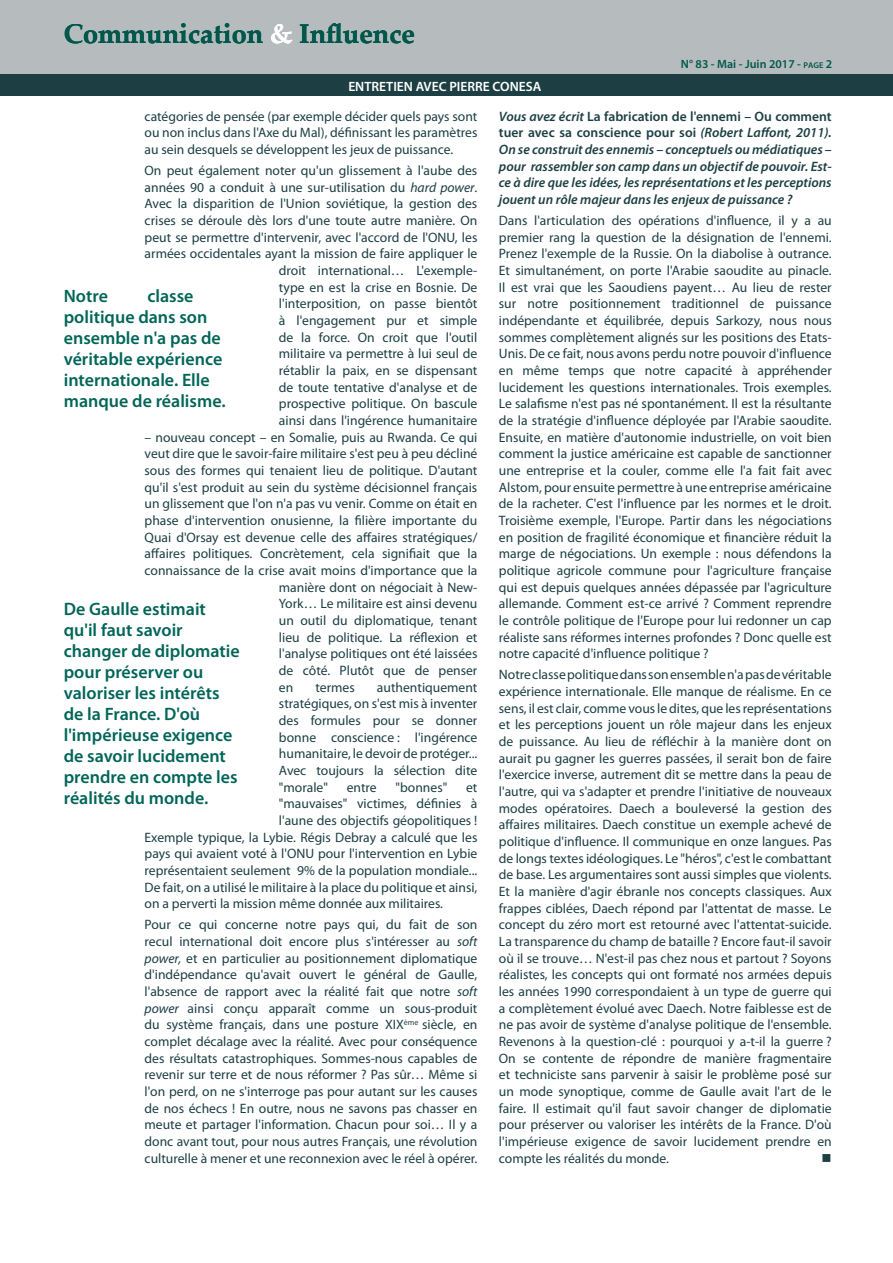
<style>
.page{position:relative;width:893px;height:1263px;background:#fff}
.page>*{position:absolute;margin:0;border:0;box-sizing:border-box;transform-origin:0 0}
.t1{font:700 27px "Palatino Linotype";color:#00584c}
.texte_exergue{font:600 18px/21px "Myriad Pro";color:#006558}
.Style_de_paragraphe{font:13.65px/16.6px "Myriad Pro";color:#1d3f44;text-align:justify}
.Style_de_paragraphe-2{font:italic 600 13.65px/16.6px "Myriad Pro";color:#1d3f44;text-align:justify}
.Style_de_paragraphe-3{font:13.65px "Wingdings";color:#1d3f44}
.t2{font:600 13.5px "Myriad Pro";color:#fff}
.t3{font:600 12px "Myriad Pro";color:#00584c}
.s1{color:#fff}
.s2{font-size:8.4px}
.s3{font-style:italic}
.s4{font-style:normal}
</style>
<div class="page">
<div style="left:0;top:0;width:893px;height:74px;background:#b6bcbe"></div>
<div style="left:0;top:75px;width:893px;height:21px;background:#1d3f44"></div>
<p class="t1" style="left:64px;top:14px;width:353px">Communication <span class="s1">&amp;</span> Influence</p>
<p class="t3" style="left:681px;top:56px;width:153px">N° 83 - Mai - Juin 2017 - <span class="s2">page</span> 2</p>
<p class="t2" style="left:348px;top:78px;width:195px">ENTRETIEN AVEC PIERRE CONESA</p>
<p class="Style_de_paragraphe" style="left:145px;top:108px;width:334px">catégories de pensée (par exemple décider quels pays sont ou non inclus dans l'Axe du Mal), définissant les paramètres au sein desquels se développent les jeux de puissance.</p>
<p class="Style_de_paragraphe" style="left:145px;top:162px;width:334px;text-align:right">On peut également noter qu'un glissement à l'aube des années 90 a conduit à une sur-utilisation du <span class="s3">hard power</span>.<br>Avec la disparition de l'Union soviétique, la gestion des crises se déroule dès lors d'une toute autre manière. On peut se permettre d'intervenir, avec l'accord de l'ONU, les armées occidentales ayant la mission de faire appliquer le droit international… L'exemple-<br>type en est la crise en Bosnie. De<br>l'interposition, on passe bientôt<br>à l'engagement pur et simple<br>de la force. On croit que l'outil<br>militaire va permettre à lui seul de<br>rétablir la paix, en se dispensant<br>de toute tentative d'analyse et de<br>prospective politique. On bascule<br>ainsi dans l'ingérence humanitaire</p>
<p class="Style_de_paragraphe" style="left:145px;top:429px;width:334px">– nouveau concept – en Somalie, puis au Rwanda. Ce qui</p>
<p class="Style_de_paragraphe" style="left:145px;top:445px;width:334px">veut dire que le savoir-faire militaire s'est peu à peu décliné</p>
<p class="Style_de_paragraphe" style="left:145px;top:462px;width:334px">sous des formes qui tenaient lieu de politique. D'autant</p>
<p class="Style_de_paragraphe" style="left:145px;top:479px;width:334px">qu'il s'est produit au sein du système décisionnel français</p>
<p class="Style_de_paragraphe" style="left:145px;top:495px;width:334px">un glissement que l'on n'a pas vu venir. Comme on était en</p>
<p class="Style_de_paragraphe" style="left:145px;top:512px;width:334px">phase d'intervention onusienne, la filière importante du</p>
<p class="Style_de_paragraphe" style="left:145px;top:529px;width:334px">Quai d'Orsay est devenue celle des affaires stratégiques/</p>
<p class="Style_de_paragraphe" style="left:145px;top:545px;width:334px">affaires politiques. Concrètement, cela signifiait que la</p>
<p class="Style_de_paragraphe" style="left:145px;top:562px;width:334px">connaissance de la crise avait moins d'importance que la</p>
<p class="Style_de_paragraphe" style="left:279px;top:579px;width:200px">manière dont on négociait à New-</p>
<p class="Style_de_paragraphe" style="left:279px;top:595px;width:200px">York… Le militaire est ainsi devenu</p>
<p class="Style_de_paragraphe" style="left:279px;top:612px;width:200px">un outil du diplomatique, tenant</p>
<p class="Style_de_paragraphe" style="left:279px;top:629px;width:200px">lieu de politique. La réflexion et</p>
<p class="Style_de_paragraphe" style="left:279px;top:645px;width:200px">l'analyse politiques ont été laissées</p>
<p class="Style_de_paragraphe" style="left:279px;top:662px;width:200px">de côté. Plutôt que de penser</p>
<p class="Style_de_paragraphe" style="left:279px;top:679px;width:16px">en</p>
<p class="Style_de_paragraphe" style="left:315px;top:679px;width:41px">termes</p>
<p class="Style_de_paragraphe-2" style="left:499px;top:108px;width:334px">Vous avez écrit <span class="s4">La fabrication de l'ennemi – Ou comment tuer avec sa conscience pour soi</span> (Robert Laffont, 2011).<br>On se construit des ennemis – conceptuels ou médiatiques – pour rassembler son camp dans un objectif de pouvoir. Est&shy;ce à dire que les idées, les représentations et les perceptions jouent un rôle majeur dans les enjeux de puissance ?</p>
<p class="Style_de_paragraphe" style="left:499px;top:212px;width:334px">Dans l'articulation des opérations d'influence, il y a au premier rang la question de la désignation de l'ennemi.<br>Prenez l'exemple de la Russie. On la diabolise à outrance.<br>Et simultanément, on porte l'Arabie saoudite au pinacle.<br>Il est vrai que les Saoudiens payent… Au lieu de rester sur notre positionnement traditionnel de puissance indépendante et équilibrée, depuis Sarkozy, nous nous sommes complètement alignés sur les positions des Etats-Unis. De ce fait, nous avons perdu notre pouvoir d'influence en même temps que notre capacité à appréhender lucidement les questions internationales. Trois exemples.<br>Le salafisme n'est pas né spontanément. Il est la résultante de la stratégie d'influence déployée par l'Arabie saoudite.<br>Ensuite, en matière d'autonomie industrielle, on voit bien comment la justice américaine est capable de sanctionner une entreprise et la couler, comme elle l'a fait fait avec Alstom, pour ensuite permettre à une entreprise américaine de la racheter. C'est l'influence par les normes et le droit.<br>Troisième exemple, l'Europe. Partir dans les négociations en position de fragilité économique et financière réduit la marge de négociations. Un exemple : nous défendons la politique agricole commune pour l'agriculture française qui est depuis quelques années dépassée par l'agriculture allemande. Comment est-ce arrivé ? Comment reprendre le contrôle politique de l'Europe pour lui redonner un cap réaliste sans réformes internes profondes ? Donc quelle est notre capacité d'influence politique ?</p>
<p class="Style_de_paragraphe" style="left:499px;top:666px;width:334px">Notre classe politique dans son ensemble n'a pas de véritable expérience internationale. Elle manque de réalisme. En ce sens, il est clair, comme vous le dites, que les représentations et les perceptions jouent un rôle majeur dans les enjeux de puissance. Au lieu de réfléchir à la manière dont on aurait pu gagner les guerres passées, il serait bon de faire l'exercice inverse, autrement dit se mettre dans la peau de l'autre, qui va s'adapter et prendre l'initiative de nouveaux modes opératoires. Daech a bouleversé la gestion des affaires militaires. Daech constitue un exemple achevé de politique d'influence. Il communique en onze langues. Pas de longs textes idéologiques. Le "héros", c'est le combattant de base. Les argumentaires sont aussi simples que violents.<br>Et la manière d'agir ébranle nos concepts classiques. Aux frappes ciblées, Daech répond par l'attentat de masse. Le concept du zéro mort est retourné avec l'attentat-suicide.<br>La transparence du champ de bataille ? Encore faut-il savoir où il se trouve… N'est-il pas chez nous et partout ? Soyons réalistes, les concepts qui ont formaté nos armées depuis les années 1990 correspondaient à un type de guerre qui a complètement évolué avec Daech. Notre faiblesse est de ne pas avoir de système d'analyse politique de l'ensemble.<br>Revenons à la question-clé : pourquoi y a-t-il la guerre ?<br>On se contente de répondre de manière fragmentaire et techniciste sans parvenir à saisir le problème posé sur un mode synoptique, comme de Gaulle avait l'art de le faire. Il estimait qu'il faut savoir changer de diplomatie pour préserver ou valoriser les intérêts de la France. D'où l'impérieuse exigence de savoir lucidement prendre en compte les réalités du monde.</p>
<p class="texte_exergue" style="left:64px;top:285px;width:163px;text-indent:84px">classe politique dans son ensemble n'a pas de véritable expérience internationale. Elle manque de réalisme.</p>
<p class="texte_exergue" style="left:64px;top:285px;width:46px">Notre</p>
<p class="texte_exergue" style="left:64px;top:598px;width:177px">De Gaulle estimait qu'il faut savoir changer de diplomatie pour préserver ou valoriser les intérêts de la France. D'où l'impérieuse exigence de savoir lucidement prendre en compte les réalités du monde.</p>
<p class="Style_de_paragraphe" style="left:279px;top:679px;width:200px;text-indent:98px">authentiquement stratégiques, on s'est mis à inventer des formules pour se donner bonne conscience : l'ingérence humanitaire, le devoir de protéger...<br>Avec toujours la sélection dite "morale"</p>
<p class="Style_de_paragraphe" style="left:347px;top:779px;width:32px">entre</p>
<p class="Style_de_paragraphe" style="left:395px;top:779px;width:53px">"bonnes"</p>
<p class="Style_de_paragraphe" style="left:466px;top:779px;width:13px">et</p>
<p class="Style_de_paragraphe" style="left:279px;top:795px;width:200px">"mauvaises" victimes, définies à</p>
<p class="Style_de_paragraphe" style="left:279px;top:812px;width:200px">l'aune des objectifs géopolitiques !</p>
<p class="Style_de_paragraphe" style="left:145px;top:829px;width:334px">Exemple typique, la Lybie. Régis Debray a calculé que les</p>
<p class="Style_de_paragraphe" style="left:145px;top:845px;width:334px">pays qui avaient voté à l'ONU pour l'intervention en Lybie</p>
<p class="Style_de_paragraphe" style="left:145px;top:862px;width:334px">représentaient seulement 9% de la population mondiale...</p>
<p class="Style_de_paragraphe" style="left:145px;top:879px;width:334px">De fait, on a utilisé le militaire à la place du politique et ainsi,</p>
<p class="Style_de_paragraphe" style="left:145px;top:895px;width:300px">on a perverti la mission même donnée aux militaires.</p>
<p class="Style_de_paragraphe" style="left:145px;top:916px;width:334px">Pour ce qui concerne notre pays qui, du fait de son recul international doit encore plus s'intéresser au <span class="s3">soft power,</span> et en particulier au positionnement diplomatique d'indépendance qu'avait ouvert le général de Gaulle, l'absence de rapport avec la réalité fait que notre <span class="s3">soft power</span> ainsi conçu apparaît comme un sous-produit du système français, dans une posture XIX<sup>ème</sup> siècle, en complet décalage avec la réalité. Avec pour conséquence des résultats catastrophiques. Sommes-nous capables de revenir sur terre et de nous réformer ? Pas sûr… Même si l'on perd, on ne s'interroge pas pour autant sur les causes de nos échecs ! En outre, nous ne savons pas chasser en meute et partager l'information. Chacun pour soi… Il y a donc avant tout, pour nous autres Français, une révolution culturelle à mener et une reconnexion avec le réel à opérer.</p>
<p class="Style_de_paragraphe-3" style="left:822px;top:1150px;width:12px">■</p>
</div>
